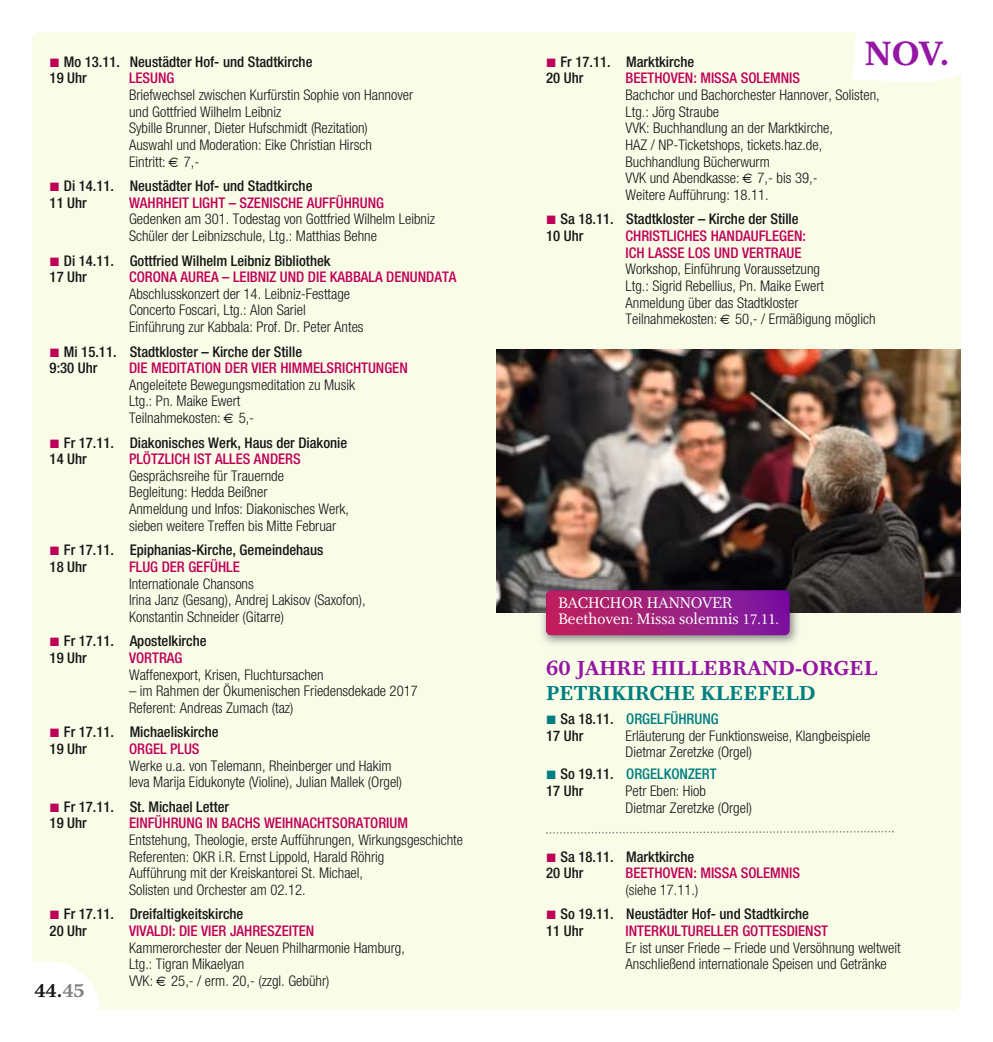
<style>
.page{position:relative;width:993px;height:1042px;background:#fff}
.page>*{position:absolute;margin:0;border:0;box-sizing:border-box;transform-origin:0 0}
.t1{font:700 35px "Res Publica";color:#9515a5}
.t2{font:700 21px "Res Publica";color:#9515a5}
.t3{font:700 21px "Res Publica";color:#007e81}
.t4{font:700 19.25px "Res Publica";color:#151616}
.t5{font:15.75px/15.8px "Res Publica";color:#fff}
.t6{font:300 condensed 14.7px/16.6px "Helvetica Neue";color:#151616}
.t7{font:500 condensed 14.7px/16.6px "Helvetica Neue";color:#151616}
.t8{font:500 condensed 14.7px/16.6px "Helvetica Neue";color:#bf0059}
.s1{font-family:"European Pi Three";font-weight:400;font-stretch:normal;font-size:12.25px;color:#bf0059}
.s2{color:#818281}
.s3{font-family:"European Pi Three";font-weight:400;font-stretch:normal;font-size:12.25px;color:#007e81}
.s4{color:#007e81}
</style>
<div class="page">
<div style="left:32px;top:32px;width:928px;height:977px;background:#f9fde8;border-radius:7px"></div>
<div style="left:852px;top:32px;width:108px;height:50px;background:#fff"></div>
<img style="left:32px;top:962px;width:68px;height:47px">
<img style="left:496px;top:349px;width:464px;height:264px">
<img style="left:534px;top:580px;width:270px;height:64px">
<div style="left:546px;top:590px;width:243px;height:45px;background:linear-gradient(to right,#c1245a,#7b19a5);border-radius:5px"></div>
<svg style="left:546px;top:830px;width:347px;height:4px"></svg>
<p class="t7" style="left:50px;top:55px;width:264px"><span class="s1">-</span> Mo 13.11. Neustädter Hof- und Stadtkirche<br>19 Uhr</p>
<p class="t8" style="left:129px;top:71px;width:47px">LESUNG</p>
<p class="t6" style="left:129px;top:88px;width:285px">Briefwechsel zwischen Kurfürstin Sophie von Hannover und Gottfried Wilhelm Leibniz<br>Sybille Brunner, Dieter Hufschmidt (Rezitation)<br>Auswahl und Moderation: Eike Christian Hirsch<br>Eintritt: 7,-</p>
<p class="t7" style="left:50px;top:179px;width:264px"><span class="s1">-</span> Di 14.11. Neustädter Hof- und Stadtkirche<br>11 Uhr</p>
<p class="t8" style="left:129px;top:195px;width:256px">WAHRHEIT LIGHT – SZENISCHE AUFFÜHRUNG</p>
<p class="t6" style="left:129px;top:212px;width:307px">Gedenken am 301. Todestag von Gottfried Wilhelm Leibniz<br>Schüler der Leibnizschule, Ltg.: Matthias Behne</p>
<p class="t7" style="left:50px;top:253px;width:282px"><span class="s1">-</span> Di 14.11. Gottfried Wilhelm Leibniz Bibliothek<br>17 Uhr</p>
<p class="t8" style="left:129px;top:270px;width:329px">CORONA AUREA – LEIBNIZ UND DIE KABBALA DENUNDATA</p>
<p class="t6" style="left:129px;top:286px;width:236px">Abschlusskonzert der 14. Leibniz-Festtage<br>Concerto Foscari, Ltg.: Alon Sariel<br>Einführung zur Kabbala: Prof. Dr. Peter Antes</p>
<p class="t7" style="left:50px;top:344px;width:254px"><span class="s1">-</span> Mi 15.11. Stadtkloster – Kirche der Stille<br>9:30 Uhr</p>
<p class="t8" style="left:129px;top:361px;width:280px">DIE MEDITATION DER VIER HIMMELSRICHTUNGEN</p>
<p class="t6" style="left:129px;top:377px;width:227px">Angeleitete Bewegungsmeditation zu Musik<br>Ltg.: Pn. Maike Ewert<br>Teilnahmekosten: 5,-</p>
<p class="t7" style="left:50px;top:435px;width:299px"><span class="s1">-</span> Fr 17.11. Diakonisches Werk, Haus der Diakonie<br>14 Uhr</p>
<p class="t8" style="left:129px;top:452px;width:173px">PLÖTZLICH IST ALLES ANDERS</p>
<p class="t6" style="left:129px;top:468px;width:221px">Gesprächsreihe für Trauernde<br>Begleitung: Hedda Beißner<br>Anmeldung und Infos: Diakonisches Werk, sieben weitere Treffen bis Mitte Februar</p>
<p class="t7" style="left:50px;top:543px;width:275px"><span class="s1">-</span> Fr 17.11. Epiphanias-Kirche, Gemeindehaus<br>18 Uhr</p>
<p class="t8" style="left:129px;top:559px;width:112px">FLUG DER GEFÜHLE</p>
<p class="t6" style="left:129px;top:576px;width:238px">Internationale Chansons<br>Irina Janz (Gesang), Andrej Lakisov (Saxofon),<br>Konstantin Schneider (Gitarre)</p>
<p class="t7" style="left:50px;top:634px;width:158px"><span class="s1">-</span> Fr 17.11. Apostelkirche<br>19 Uhr</p>
<p class="t8" style="left:129px;top:650px;width:55px">VORTRAG</p>
<p class="t6" style="left:129px;top:667px;width:196px">Waffenexport, Krisen, Fluchtursachen</p>
<p class="t6" style="left:129px;top:684px;width:290px">– im Rahmen der Ökumenischen Friedensdekade 2017<br>Referent: Andreas Zumach (taz)</p>
<p class="t7" style="left:50px;top:725px;width:170px"><span class="s1">-</span> Fr 17.11. Michaeliskirche<br>19 Uhr</p>
<p class="t8" style="left:129px;top:741px;width:72px">ORGEL PLUS</p>
<p class="t6" style="left:129px;top:758px;width:274px">Werke u.a. von Telemann, Rheinberger und Hakim<br>Ieva Marija Eidukonyte (Violine), Julian Mallek (Orgel)</p>
<p class="t7" style="left:50px;top:799px;width:181px"><span class="s1">-</span> Fr 17.11. St. Michael Letter<br>19 Uhr</p>
<p class="t8" style="left:129px;top:816px;width:280px">EINFÜHRUNG IN BACHS WEIHNACHTSORATORIUM</p>
<p class="t6" style="left:129px;top:832px;width:335px">Entstehung, Theologie, erste Aufführungen, Wirkungsgeschichte Referenten: OKR i.R. Ernst Lippold, Harald Röhrig<br>Aufführung mit der Kreiskantorei St. Michael,<br>Solisten und Orchester am 02.12.</p>
<p class="t7" style="left:50px;top:907px;width:195px"><span class="s1">-</span> Fr 17.11. Dreifaltigkeitskirche<br>20 Uhr</p>
<p class="t8" style="left:129px;top:923px;width:187px">VIVALDI: DIE VIER JAHRESZEITEN</p>
<p class="t6" style="left:129px;top:940px;width:277px">Kammerorchester der Neuen Philharmonie Hamburg,<br>Ltg.: Tigran Mikaelyan<br>VVK: 25,- / erm. 20,- (zzgl. Gebühr)</p>
<h3 class="t4" style="left:34px;top:982px;width:52px">44.<span class="s2">45</span></h3>
<h1 class="t1" style="left:864px;top:39px;width:86px">NOV.</h1>
<p class="t7" style="left:546px;top:55px;width:149px"><span class="s1">-</span> Fr 17.11. Marktkirche<br>20 Uhr</p>
<p class="t8" style="left:625px;top:71px;width:176px">BEETHOVEN: MISSA SOLEMNIS</p>
<p class="t6" style="left:625px;top:88px;width:255px">Bachchor und Bachorchester Hannover, Solisten, Ltg.: Jörg Straube<br>VVK: Buchhandlung an der Marktkirche,<br>HAZ / NP-Ticketshops, tickets.haz.de, Buchhandlung Bücherwurm<br>VVK und Abendkasse: 7,- bis 39,-<br>Weitere Aufführung: 18.11.</p>
<p class="t7" style="left:546px;top:212px;width:254px"><span class="s1">-</span> Sa 18.11. Stadtkloster – Kirche der Stille<br>10 Uhr</p>
<p class="t8" style="left:625px;top:229px;width:182px">CHRISTLICHES HANDAUFLEGEN:<br>ICH LASSE LOS UND VERTRAUE</p>
<p class="t6" style="left:625px;top:262px;width:251px">Workshop, Einführung Voraussetzung<br>Ltg.: Sigrid Rebellius, Pn. Maike Ewert Anmeldung über das Stadtkloster Teilnahmekosten: 50,- / Ermäßigung möglich</p>
<p class="t5" style="left:558px;top:596px;width:222px">BACHCHOR HANNOVER<br>Beethoven: Missa solemnis 17.11.</p>
<h2 class="t2" style="left:546px;top:659px;width:332px">60 JAHRE HILLEBRAND-ORGEL</h2>
<h2 class="t3" style="left:546px;top:684px;width:271px">PETRIKIRCHE KLEEFELD</h2>
<p class="t7" style="left:546px;top:712px;width:174px"><span class="s3">-</span> Sa 18.11. <span class="s4">ORGELFÜHRUNG<br></span>17 Uhr</p>
<p class="t6" style="left:625px;top:728px;width:246px">Erläuterung der Funktionsweise, Klangbeispiele<br>Dietmar Zeretzke (Orgel)</p>
<p class="t7" style="left:546px;top:767px;width:172px"><span class="s3">-</span> So 19.11. <span class="s4">ORGELKONZERT<br></span>17 Uhr</p>
<p class="t6" style="left:625px;top:783px;width:128px">Petr Eben: Hiob<br>Dietmar Zeretzke (Orgel)</p>
<p class="t7" style="left:546px;top:849px;width:149px"><span class="s1">-</span> Sa 18.11. Marktkirche<br>20 Uhr</p>
<p class="t8" style="left:625px;top:866px;width:176px">BEETHOVEN: MISSA SOLEMNIS</p>
<p class="t6" style="left:625px;top:882px;width:74px">(siehe 17.11.)</p>
<p class="t7" style="left:546px;top:907px;width:264px"><span class="s1">-</span> So 19.11. Neustädter Hof- und Stadtkirche<br>11 Uhr</p>
<p class="t8" style="left:625px;top:923px;width:204px">INTERKULTURELLER GOTTESDIENST</p>
<p class="t6" style="left:625px;top:940px;width:276px">Er ist unser Friede – Friede und Versöhnung weltweit<br>Anschließend internationale Speisen und Getränke</p>
</div>
